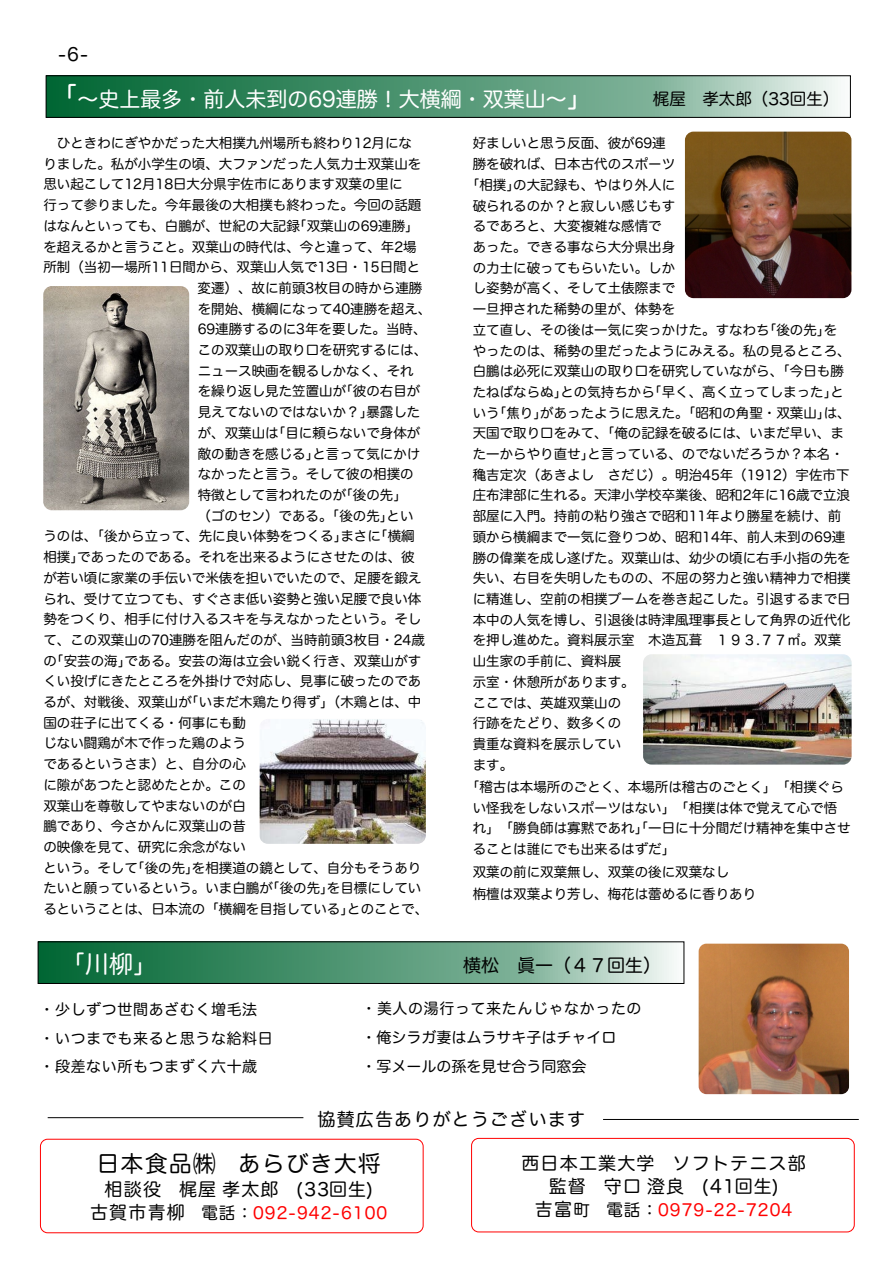
<style>
.page{position:relative;width:893px;height:1263px;background:#fff}
.page>*{position:absolute;margin:0;border:0;box-sizing:border-box;transform-origin:0 0}
.t1{font:24px "Hira Maru Pro W4";color:#fff}
.t2{font:22.5px "Hira Maru Pro W4";letter-spacing:.065em;color:#000}
.t3{font:21px "Hira Maru Pro W4";color:#fff}
.t4{font:18px/23px "Hira Maru Pro W4";letter-spacing:.065em;color:#000;text-align:center}
.t5{font:16.5px "Hira Maru Pro W4";letter-spacing:.065em;color:#f00}
.t6{font:16.5px "Hira Maru Pro W4";color:#000}
.t7{font:15px/28.8px "Hira Maru Pro W4";color:#000}
.t8{font:15px/28.8px "Hira Maru Pro W4";letter-spacing:.04em;color:#000}
.t9{font:13.5px/20.7px "Hira Maru Pro W4";color:#000}
.s1{font-size:27px}
.s2{font-size:18px;color:#000}
.s3{color:#000}
</style>
<div class="page">
<div style="left:471px;top:1138px;width:384px;height:94px;border:1px solid #f00;border-radius:7px"></div>
<hr style="left:48px;top:1117px;width:255px;height:1px;background:#000">
<svg style="left:48px;top:77px;width:790px;height:39px;background:#5b9d7c"></svg>
<div style="left:46px;top:75px;width:805px;height:43px;border:1px solid #000"></div>
<hr style="left:603px;top:1119px;width:256px;height:1px;background:#000">
<div style="left:40px;top:1139px;width:384px;height:94px;border:1px solid #f00;border-radius:7px"></div>
<img style="left:43px;top:286px;width:146px;height:224px;border-radius:9px">
<img style="left:685px;top:132px;width:166px;height:166px;border-radius:9px">
<img style="left:643px;top:654px;width:209px;height:111px;border-radius:9px">
<img style="left:259px;top:719px;width:167px;height:125px;border-radius:9px">
<svg style="left:40px;top:943px;width:634px;height:39px;background:#5b9c7c"></svg>
<div style="left:38px;top:941px;width:646px;height:43px;border:1px solid #000"></div>
<img style="left:699px;top:944px;width:150px;height:150px;border-radius:8px">
<h3 class="t4" style="left:58px;top:43px;width:32px">-6-</h3>
<h3 class="t3" style="left:50px;top:88px;width:545px"><span class="s1">「</span>～史上最多・前人未到の69連勝！大横綱・双葉山～<span class="s1">」</span></h3>
<p class="t6" style="left:653px;top:90px;width:188px">梶屋　孝太郎（33回生）</p>
<p class="t9" style="left:43px;top:133px;width:370px">　ひときわにぎやかだった大相撲九州場所も終わり12月にな</p>
<p class="t9" style="left:43px;top:153px;width:379px">りました。私が小学生の頃、大ファンだった人気力士双葉山を</p>
<p class="t9" style="left:43px;top:174px;width:361px">思い起こして12月18日大分県宇佐市にあります双葉の里に</p>
<p class="t9" style="left:43px;top:195px;width:380px">行って参りました。今年最後の大相撲も終わった。今回の話題</p>
<p class="t9" style="left:43px;top:215px;width:370px">はなんといっても、白鵬が、世紀の大記録｢双葉山の69連勝｣</p>
<p class="t9" style="left:43px;top:236px;width:375px">を超えるかと言うこと。双葉山の時代は、今と違って、年2場</p>
<p class="t9" style="left:43px;top:257px;width:378px">所制（当初一場所11日間から、双葉山人気で13日・15日間と</p>
<p class="t9" style="left:198px;top:277px;width:226px">変遷）、故に前頭3枚目の時から連勝</p>
<p class="t9" style="left:198px;top:298px;width:235px">を開始、横綱になって40連勝を超え、</p>
<p class="t9" style="left:198px;top:319px;width:230px">69連勝するのに3年を要した。当時、</p>
<p class="t9" style="left:198px;top:340px;width:231px">この双葉山の取り口を研究するには、</p>
<p class="t9" style="left:198px;top:360px;width:217px">ニュース映画を観るしかなく、それ</p>
<p class="t9" style="left:198px;top:381px;width:224px">を繰り返し見た笠置山が｢彼の右目が</p>
<p class="t9" style="left:198px;top:402px;width:224px">見えてないのではないか？｣暴露した</p>
<p class="t9" style="left:198px;top:422px;width:224px">が、双葉山は｢目に頼らないで身体が</p>
<p class="t9" style="left:198px;top:443px;width:224px">敵の動きを感じる｣と言って気にかけ</p>
<p class="t9" style="left:198px;top:464px;width:217px">なかったと言う。そして彼の相撲の</p>
<p class="t9" style="left:198px;top:484px;width:204px">特徴として言われたのが｢後の先｣</p>
<p class="t9" style="left:198px;top:505px;width:217px">（ゴのセン）である。｢後の先｣とい</p>
<p class="t9" style="left:43px;top:526px;width:373px">うのは、｢後から立って、先に良い体勢をつくる｣まさに｢横綱</p>
<p class="t9" style="left:43px;top:547px;width:373px">相撲｣であったのである。それを出来るようにさせたのは、彼</p>
<p class="t9" style="left:43px;top:567px;width:379px">が若い頃に家業の手伝いで米俵を担いでいたので、足腰を鍛え</p>
<p class="t9" style="left:43px;top:588px;width:379px">られ、受けて立つても、すぐさま低い姿勢と強い足腰で良い体</p>
<p class="t9" style="left:43px;top:609px;width:379px">勢をつくり、相手に付け入るスキを与えなかったという。そし</p>
<p class="t9" style="left:43px;top:629px;width:383px">て、この双葉山の70連勝を阻んだのが、当時前頭3枚目・24歳</p>
<p class="t9" style="left:43px;top:650px;width:379px">の｢安芸の海｣である。安芸の海は立会い鋭く行き、双葉山がす</p>
<p class="t9" style="left:43px;top:671px;width:379px">くい投げにきたところを外掛けで対応し、見事に破ったのであ</p>
<p class="t9" style="left:43px;top:692px;width:379px">るが、対戦後、双葉山が｢いまだ木鶏たり得ず｣（木鶏とは、中</p>
<p class="t9" style="left:43px;top:712px;width:204px">国の荘子に出てくる・何事にも動</p>
<p class="t9" style="left:43px;top:733px;width:204px">じない闘鶏が木で作った鶏のよう</p>
<p class="t9" style="left:43px;top:754px;width:204px">であるというさま）と、自分の心</p>
<p class="t9" style="left:43px;top:774px;width:204px">に隙があつたと認めたとか。この</p>
<p class="t9" style="left:43px;top:795px;width:204px">双葉山を尊敬してやまないのが白</p>
<p class="t9" style="left:43px;top:816px;width:204px">鵬であり、今さかんに双葉山の昔</p>
<p class="t9" style="left:43px;top:836px;width:204px">の映像を見て、研究に余念がない</p>
<p class="t9" style="left:43px;top:857px;width:379px">という。そして｢後の先｣を相撲道の鏡として、自分もそうあり</p>
<p class="t9" style="left:43px;top:878px;width:379px">たいと願っているという。いま白鵬が｢後の先｣を目標にしてい</p>
<p class="t9" style="left:43px;top:899px;width:386px">るということは、日本流の「横綱を目指している｣とのことで、</p>
<p class="t9" style="left:473px;top:133px;width:380px">好ましいと思う反面、彼が69連<br>勝を破れば、日本古代のスポーツ<br>｢相撲｣の大記録も、やはり外人に<br>破られるのか？と寂しい感じもす<br>るであろと、大変複雑な感情で<br>あった。できる事なら大分県出身<br>の力士に破ってもらいたい。しか<br>し姿勢が高く、そして土俵際まで<br>一旦押された稀勢の里が、体勢を<br>立て直し、その後は一気に突っかけた。すなわち｢後の先｣をやったのは、稀勢の里だったようにみえる。私の見るところ、白鵬は必死に双葉山の取り口を研究していながら、｢今日も勝たねばならぬ｣との気持ちから｢早く、高く立ってしまった｣という｢焦り｣があったように思えた。｢昭和の角聖・双葉山｣は、天国で取り口をみて、｢俺の記録を破るには、いまだ早い、また一からやり直せ｣と言っている、のでないだろうか？本名・穐吉定次（あきよし　さだじ）。明治45年（1912）宇佐市下庄布津部に生れる。天津小学校卒業後、昭和2年に16歳で立浪部屋に入門。持前の粘り強さで昭和11年より勝星を続け、前頭から横綱まで一気に登りつめ、昭和14年、前人未到の69連勝の偉業を成し遂げた。双葉山は、幼少の頃に右手小指の先を失い、右目を失明したものの、不屈の努力と強い精神力で相撲に精進し、空前の相撲ブームを巻き起こした。引退するまで日本中の人気を博し、引退後は時津風理事長として角界の近代化を押し進めた。資料展示室　木造瓦葺　１９３.７７㎡。双葉山生家の手前に、資料展<br>示室・休憩所があります。<br>ここでは、英雄双葉山の<br>行跡をたどり、数多くの<br>貴重な資料を展示してい<br>ます。</p>
<p class="t9" style="left:473px;top:776px;width:379px">｢稽古は本場所のごとく、本場所は稽古のごとく｣　｢相撲ぐらい怪我をしないスポーツはない｣　｢相撲は体で覚えて心で悟れ｣　｢勝負師は寡黙であれ｣｢一日に十分間だけ精神を集中させることは誰にでも出来るはずだ｣</p>
<p class="t9" style="left:473px;top:860px;width:285px;line-height:22.5px">双葉の前に双葉無し、双葉の後に双葉なし<br>栴檀は双葉より芳し、梅花は蕾めるに香りあり</p>
<h1 class="t1" style="left:61px;top:952px;width:97px">「川柳」</h1>
<h3 class="t4" style="left:463px;top:954px;width:199px">横松　眞一（４７回生）</h3>
<p class="t8" style="left:39px;top:995px;width:235px">・少しずつ世間あざむく増毛法・いつまでも来ると思うな給料日・段差ない所もつまずく六十歳</p>
<p class="t7" style="left:361px;top:994px;width:282px">・美人の湯行って来たんじゃなかったの・俺シラガ妻はムラサキ子はチャイロ<br>・写メールの孫を見せ合う同窓会</p>
<h3 class="t4" style="left:317px;top:1107px;width:269px">協賛広告ありがとうございます</h3>
<h2 class="t2" style="left:97px;top:1152px;width:285px">日本食品㈱　あらびき大将</h2>
<h3 class="t4" style="left:105px;top:1177px;width:270px">相談役　梶屋孝太郎　(33回生)</h3>
<p class="t5" style="left:90px;top:1204px;width:299px"><span class="s2">古賀市青柳</span><span class="s3">　電話：</span>092-942-6100</p>
<h3 class="t4" style="left:521px;top:1151px;width:286px">西日本工業大学　ソフトテニス部監督　守口澄良　(41回生)</h3>
<p class="t5" style="left:535px;top:1201px;width:259px"><span class="s2">吉富</span><span class="s3">町　電話：</span>0979-22-7204</p>
</div>
